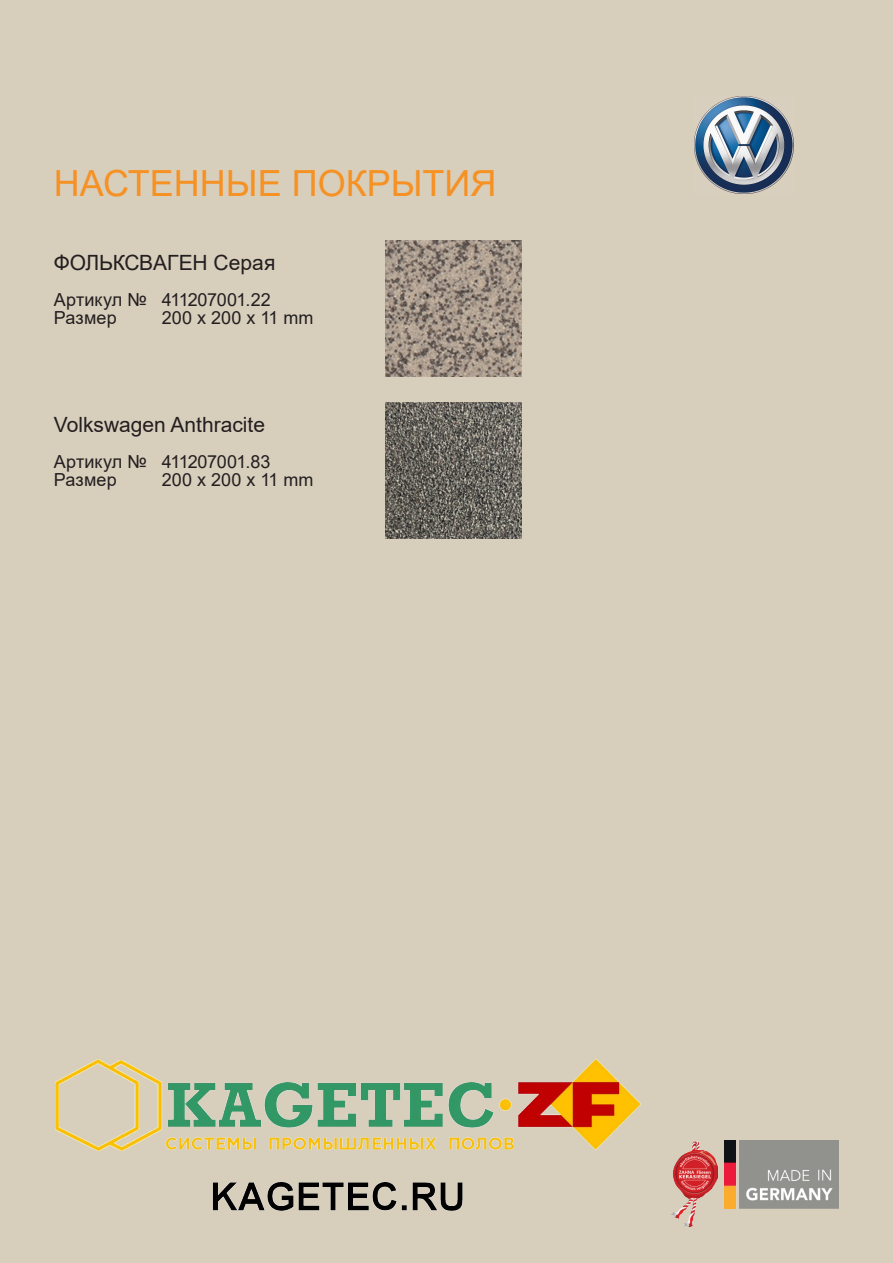
<style>
.page{position:relative;width:893px;height:1263px;background:#d8cebc}
.page>*{position:absolute;margin:0;border:0;box-sizing:border-box;transform-origin:0 0}
.t1{font:36px "Arial";color:#f69123}
.t2{font:21px "Arial";color:#231f20}
.t3{font:18px/18px "Arial";letter-spacing:-.005em;color:#231f20}
</style>
<div class="page">
<img style="left:724px;top:1141px;width:115px;height:67px">
<img style="left:386px;top:240px;width:136px;height:136px">
<img style="left:695px;top:97px;width:99px;height:96px">
<img style="left:386px;top:402px;width:136px;height:136px">
<img style="left:672px;top:1141px;width:46px;height:85px">
<img style="left:55px;top:1059px;width:586px;height:152px">
<h1 class="t1" style="left:54px;top:159px;width:444px">НАСТЕННЫЕ ПОКРЫТИЯ</h1>
<p class="t2" style="left:54px;top:248px;width:223px">ФОЛЬКСВАГЕН Серая</p>
<p class="t3" style="left:54px;top:291px;width:219px">Артикул № 411207001.22<br>Размер</p>
<p class="t3" style="left:162px;top:309px;width:153px">200 x 200 x 11 mm</p>
<p class="t2" style="left:54px;top:410px;width:213px">Volkswagen Anthracite</p>
<p class="t3" style="left:54px;top:453px;width:218px">Артикул № 411207001.83<br>Размер</p>
<p class="t3" style="left:162px;top:471px;width:153px">200 x 200 x 11 mm</p>
</div>
